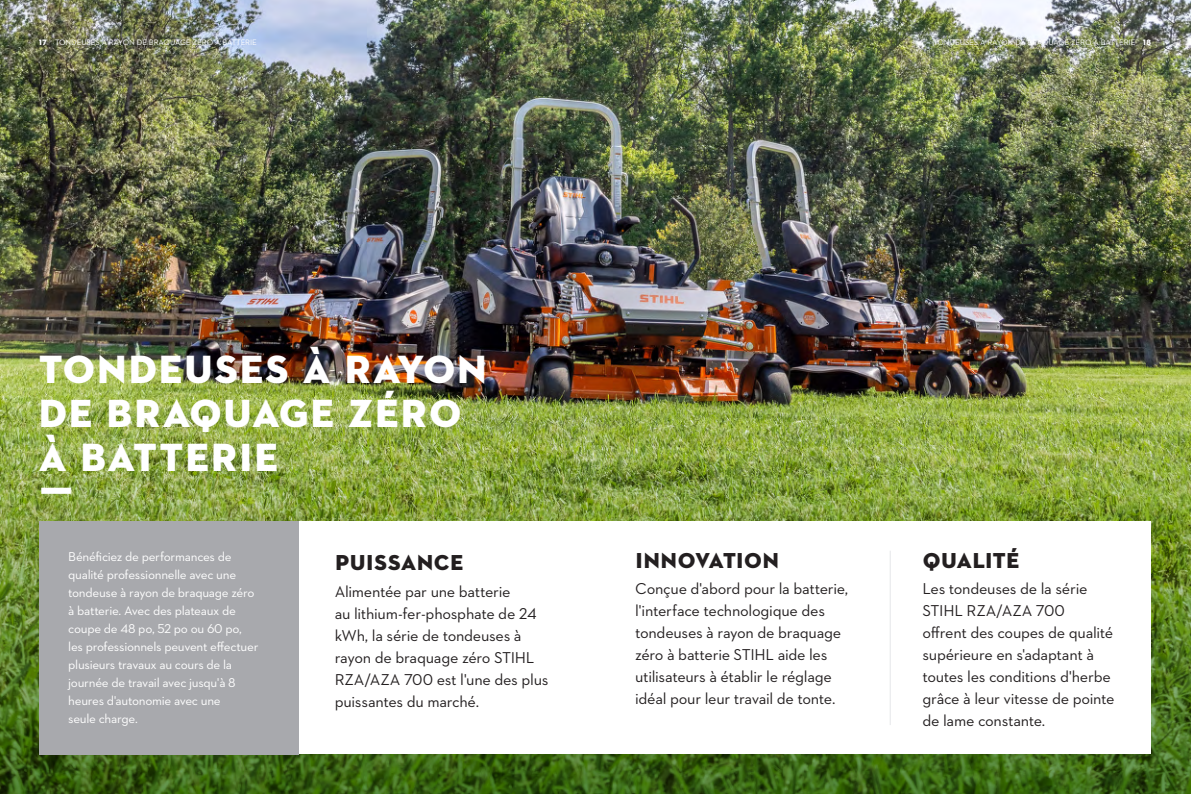
<style>
.page{position:relative;width:1191px;height:794px;background:#fff}
.page>*{position:absolute;margin:0;border:0;box-sizing:border-box;transform-origin:0 0}
.t1{font:40.1px "STIHL Contraface Display Titling";color:#fff}
.t2{font:22px "STIHL Contraface Display Titling";letter-spacing:-.02em;color:#231f20}
.t3{font:16px/22px "STIHL Contraface Text";letter-spacing:-.02em;color:#231f20}
.t4{font:13px/18px "STIHL Contraface Text";letter-spacing:-.025em;color:#fff}
.Head_Balken_links{font:8px "STIHL Contraface Text";letter-spacing:-.01em;color:#fff}
.t5{font:8px "STIHL Contraface Display Titling";color:#fff}
.s1{font-family:"STIHL Contraface Display Titling"}
</style>
<div class="page">
<img style="left:0;top:0;width:1191px;height:352px">
<img style="left:0;top:352px;width:1191px;height:442px">
<svg style="left:299px;top:521px;width:852px;height:232px"></svg>
<div style="left:40px;top:521px;width:259px;height:233px;background:#a8a9ad"></div>
<hr style="left:890px;top:550px;width:1px;height:175px;background:#e6e7e9">
<p class="t5" style="left:39px;top:37px;width:10px">17</p>
<p class="Head_Balken_links" style="left:933px;top:37px;width:219px">TONDEUSES À RAYON DE BRAQUAGE ZÉRO À BATTERIE <span class="s1">18</span></p>
<p class="Head_Balken_links" style="left:55px;top:38px;width:203px">TONDEUSES À RAYON DE BRAQUAGE ZÉRO À BATTERIE</p>
<p class="t1" style="left:38px;top:345px;width:452px">TONDEUSES À RAYON</p>
<p class="t1" style="left:38px;top:388px;width:426px">DE BRAQUAGE ZÉRO</p>
<p class="t1" style="left:38px;top:432px;width:243px">À BATTERIE</p>
<p class="t1" style="left:38px;top:476px;width:39px">ƒ</p>
<p class="t4" style="left:68px;top:547px;width:192px">Bénéficiez de performances de qualité professionnelle avec une tondeuse à rayon de braquage zéro à batterie. Avec des plateaux de coupe de 48 po, 52 po ou 60 po, les professionnels peuvent effectuer plusieurs travaux au cours de la journée de travail avec jusqu'à 8 heures d'autonomie avec une</p>
<p class="t4" style="left:68px;top:709px;width:71px">seule charge.</p>
<p class="t2" style="left:335px;top:549px;width:131px">PUISSANCE</p>
<p class="t3" style="left:335px;top:580px;width:177px">Alimentée par une batterie</p>
<p class="t3" style="left:335px;top:602px;width:215px">au lithium-fer-phosphate de 24 kWh, la série de tondeuses à rayon de braquage zéro STIHL<br>RZA/AZA 700 est l'une des plus puissantes du marché.</p>
<p class="t2" style="left:635px;top:546px;width:146px">INNOVATION</p>
<p class="t3" style="left:635px;top:578px;width:215px">Conçue d'abord pour la batterie, l'interface technologique des tondeuses à rayon de braquage zéro à batterie STIHL aide les utilisateurs à établir le réglage idéal pour leur travail de tonte.</p>
<p class="t2" style="left:922px;top:546px;width:99px">QUALITÉ</p>
<p class="t3" style="left:922px;top:578px;width:166px">Les tondeuses de la série</p>
<p class="t3" style="left:922px;top:600px;width:144px">STIHL RZA/AZA 700</p>
<p class="t3" style="left:922px;top:622px;width:192px">offrent des coupes de qualité supérieure en s'adaptant à</p>
<p class="t3" style="left:922px;top:666px;width:190px">toutes les conditions d'herbe</p>
<p class="t3" style="left:922px;top:688px;width:194px">grâce à leur vitesse de pointe</p>
<p class="t3" style="left:922px;top:710px;width:124px">de lame constante.</p>
</div>
